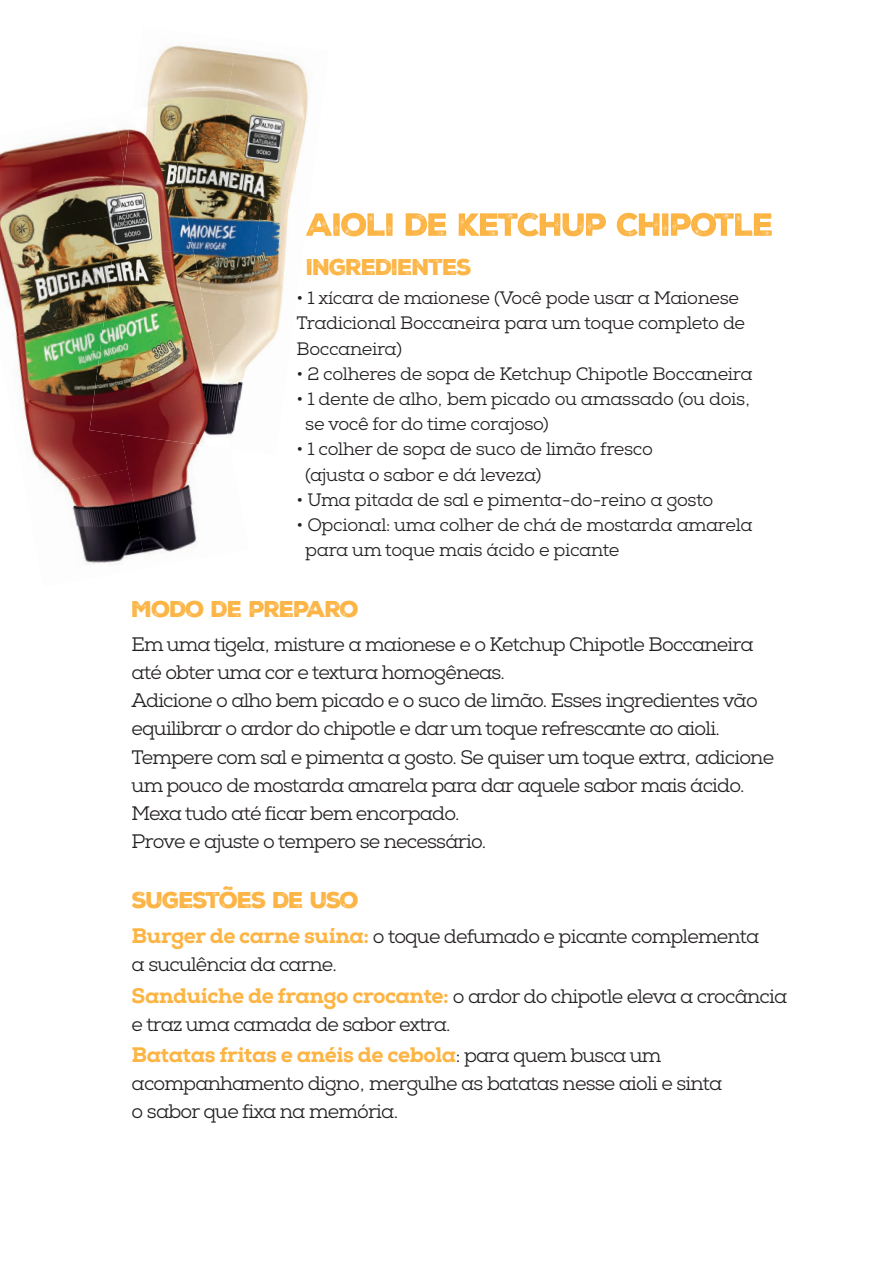
<style>
.page{position:relative;width:892px;height:1264px;background:#fff}
.page>*{position:absolute;margin:0;border:0;box-sizing:border-box;transform-origin:0 0}
.t1{font:22.05px "Nexa Rust Sans 01 Regular 2";letter-spacing:-.06em;color:#fcb545}
.t2{font:800 21px "Nexa Slab";letter-spacing:-.02em;color:#fcb545}
.t3{font:19.5px/28.2px "Nexa Slab";letter-spacing:-.04em;color:#231f20}
.t4{font:18px/25.2px "Nexa Slab";letter-spacing:-.02em;color:#231f20}
.s1{font-weight:800;font-size:21px;color:#fcb545}
.s2{font-weight:400;font-size:19.5px;color:#231f20}
</style>
<div class="page">
<img style="left:147px;top:45px;width:75px;height:88px">
<img style="left:222px;top:50px;width:87px;height:83px">
<img style="left:175px;top:133px;width:129px;height:63px">
<img style="left:194px;top:185px;width:69px;height:106px">
<img style="left:230px;top:196px;width:61px;height:182px">
<img style="left:212px;top:291px;width:37px;height:57px">
<img style="left:212px;top:343px;width:31px;height:91px">
<svg style="left:306px;top:213px;width:465px;height:23px"></svg>
<img style="left:0;top:131px;width:115px;height:84px">
<img style="left:115px;top:129px;width:11px;height:24px">
<img style="left:0;top:215px;width:113px;height:106px">
<img style="left:14px;top:321px;width:107px;height:148px">
<img style="left:121px;top:434px;width:111px;height:120px">
<img style="left:45px;top:469px;width:101px;height:97px">
<img style="left:90px;top:350px;width:140px;height:99px">
<img style="left:100px;top:251px;width:112px;height:99px">
<img style="left:113px;top:153px;width:81px;height:99px">
<img style="left:126px;top:104px;width:49px;height:49px">
<p class="t1" style="left:306px;top:252px;width:167px">INGREDIENTES</p>
<p class="t4" style="left:296px;top:286px;width:450px">• 1 xícara de maionese (Você pode usar a Maionese<br>Tradicional Boccaneira para um toque completo de<br>Boccaneira)</p>
<p class="t4" style="left:296px;top:361px;width:457px">• 2 colheres de sopa de Ketchup Chipotle Boccaneira</p>
<p class="t4" style="left:305px;top:386px;width:447px;text-indent:-9px">• 1 dente de alho, bem picado ou amassado (ou dois, se você for do time corajoso)</p>
<p class="t4" style="left:305px;top:437px;width:349px;text-indent:-9px">• 1 colher de sopa de suco de limão fresco (ajusta o sabor e dá leveza)</p>
<p class="t4" style="left:296px;top:487px;width:418px">• Uma pitada de sal e pimenta-do-reino a gosto</p>
<p class="t4" style="left:305px;top:512px;width:449px;text-indent:-9px">• Opcional: uma colher de chá de mostarda amarela para um toque mais ácido e picante</p>
<p class="t1" style="left:132px;top:594px;width:229px">MODO DE PREPARO</p>
<p class="t3" style="left:132px;top:630px;width:644px">Em uma tigela, misture a maionese e o Ketchup Chipotle Boccaneira até obter uma cor e textura homogêneas.<br>Adicione o alho bem picado e o suco de limão. Esses ingredientes vão equilibrar o ardor do chipotle e dar um toque refrescante ao aioli.<br>Tempere com sal e pimenta a gosto. Se quiser um toque extra, adicione um pouco de mostarda amarela para dar aquele sabor mais ácido.<br>Mexa tudo até ficar bem encorpado.<br>Prove e ajuste o tempero se necessário.</p>
<p class="t1" style="left:132px;top:885px;width:229px">SUGESTÕES DE USO</p>
<p class="t3" style="left:132px;top:922px;width:629px"><span class="s1">Burger de carne suína:</span> o toque defumado e picante complementa a suculência da carne.</p>
<p class="t3" style="left:132px;top:982px;width:657px"><span class="s1">Sanduíche de frango crocante:</span> o ardor do chipotle eleva a crocância e traz uma camada de sabor extra.</p>
<p class="t2" style="left:132px;top:1041px;width:531px">Batatas fritas e anéis de cebola<span class="s2">: para quem busca um</span></p>
<p class="t3" style="left:132px;top:1069px;width:592px">acompanhamento digno, mergulhe as batatas nesse aioli e sinta o sabor que fixa na memória.</p>
</div>
